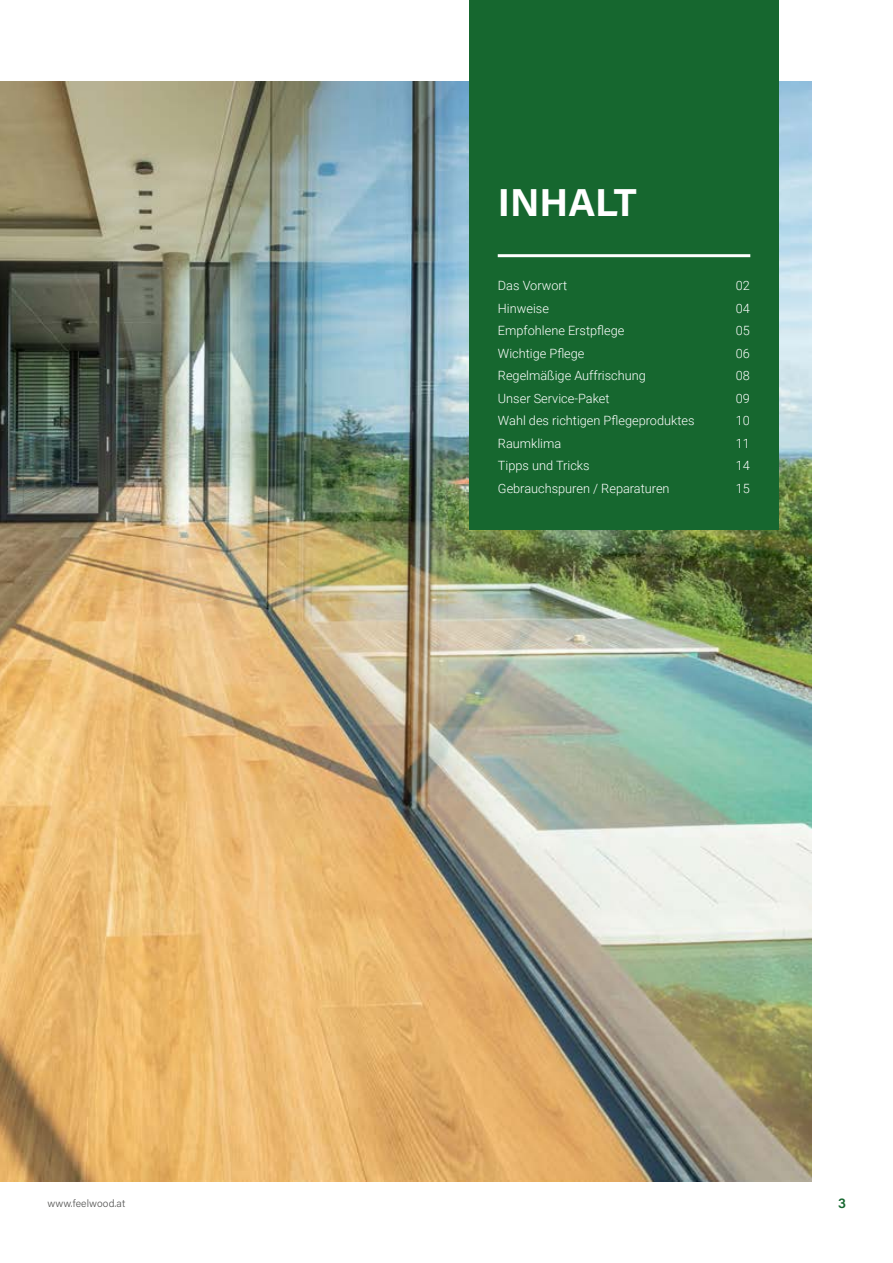
<style>
.page{position:relative;width:893px;height:1263px;background:#fff}
.page>*{position:absolute;margin:0;border:0;box-sizing:border-box;transform-origin:0 0}
.t1{font:700 39px "Acumin Pro";color:#fff}
.t2{font:600 14.25px "Acumin Pro";color:#16672f}
.t3{font:300 12.75px "Roboto";color:#fff}
.t4{font:300 10.5px "Acumin Pro";letter-spacing:.005em;color:#575756}
</style>
<div class="page">
<img style="left:0;top:81px;width:812px;height:1100px">
<div style="left:469px;top:0;width:310px;height:529px;background:#16672f"></div>
<hr style="left:498px;top:254px;width:252px;height:3px;background:#fff">
<h1 class="t1" style="left:498px;top:175px;width:140px">INHALT</h1>
<p class="t3" style="left:498px;top:277px;width:71px">Das Vorwort</p>
<p class="t3" style="left:736px;top:277px;width:16px">02</p>
<p class="t3" style="left:498px;top:299px;width:52px">Hinweise</p>
<p class="t3" style="left:736px;top:299px;width:16px">04</p>
<p class="t3" style="left:498px;top:322px;width:128px">Empfohlene Erstpflege</p>
<p class="t3" style="left:736px;top:322px;width:16px">05</p>
<p class="t3" style="left:498px;top:344px;width:88px">Wichtige Pflege</p>
<p class="t3" style="left:736px;top:344px;width:16px">06</p>
<p class="t3" style="left:498px;top:367px;width:149px">Regelmäßige Auffrischung</p>
<p class="t3" style="left:736px;top:367px;width:16px">08</p>
<p class="t3" style="left:498px;top:389px;width:113px">Unser Service-Paket</p>
<p class="t3" style="left:736px;top:389px;width:16px">09</p>
<p class="t3" style="left:498px;top:412px;width:198px">Wahl des richtigen Pflegeproduktes</p>
<p class="t3" style="left:736px;top:412px;width:16px">10</p>
<p class="t3" style="left:498px;top:434px;width:65px">Raumklima</p>
<p class="t3" style="left:736px;top:434px;width:16px">11</p>
<p class="t3" style="left:498px;top:457px;width:93px">Tipps und Tricks</p>
<p class="t3" style="left:736px;top:457px;width:16px">14</p>
<p class="t3" style="left:498px;top:479px;width:173px">Gebrauchspuren / Reparaturen</p>
<p class="t3" style="left:736px;top:479px;width:16px">15</p>
<p class="t4" style="left:48px;top:1196px;width:79px">www.feelwood.at</p>
<p class="t2" style="left:838px;top:1193px;width:9px">3</p>
</div>
